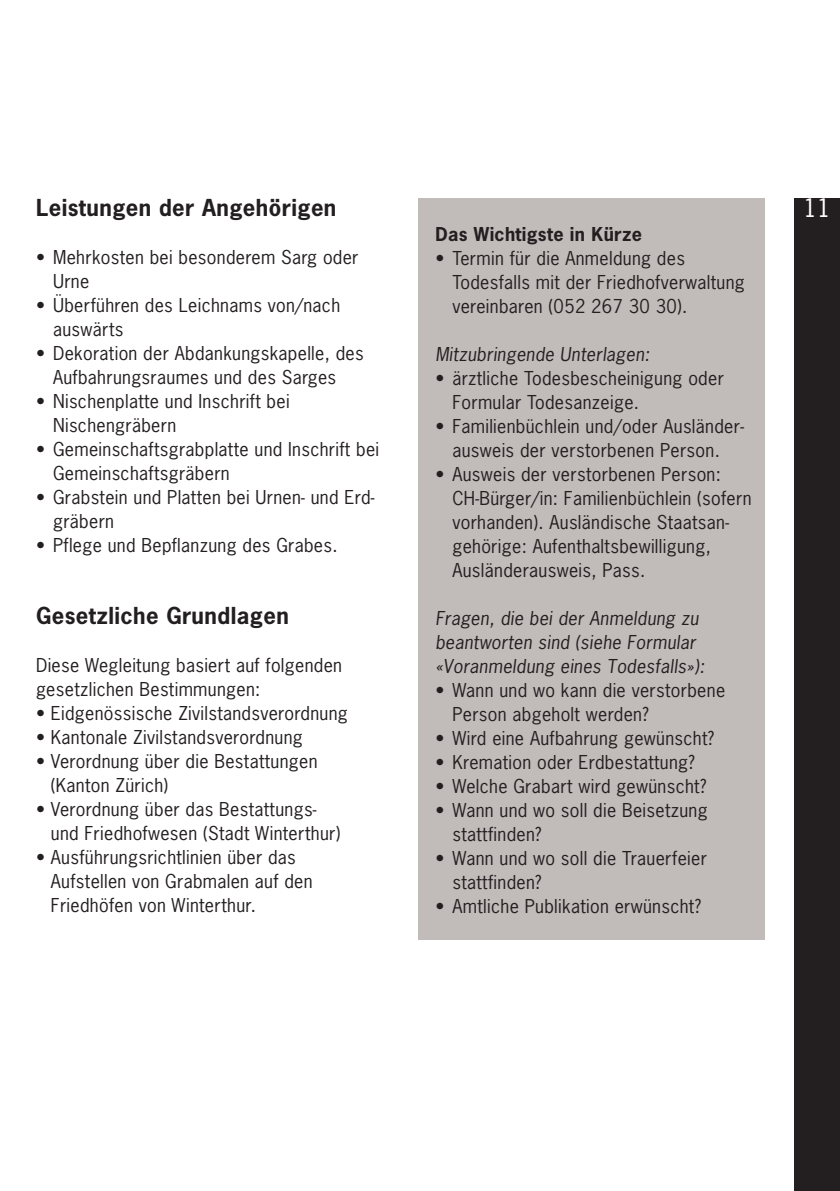
<style>
.page{position:relative;width:840px;height:1191px;background:#fff}
.page>*{position:absolute;margin:0;border:0;box-sizing:border-box;transform-origin:0 0}
.t1{font:24px "News Gothic";color:#fff}
.t2{font:700 22px "News Gothic";letter-spacing:.02em;color:#231f20}
.t3{font:18px/24px "News Gothic";letter-spacing:.015em;color:#231f20}
.t4{font:italic 18px/24px "News Gothic";letter-spacing:.015em;color:#231f20}
.t5{font:700 18px "News Gothic";letter-spacing:.02em;color:#231f20}
</style>
<div class="page">
<div style="left:794px;top:198px;width:45px;height:993px;background:#231f20"></div>
<div style="left:418px;top:198px;width:345px;height:742px;background:#c1bcba"></div>
<p class="t2" style="left:36px;top:196px;width:302px">Leistungen der Angehörigen</p>
<h1 class="t1" style="left:803px;top:194px;width:29px">11</h1>
<p class="t3" style="left:53px;top:246px;width:307px;text-indent:-17px">• Mehrkosten bei besonderem Sarg oder<br>Urne</p>
<p class="t3" style="left:53px;top:294px;width:288px;text-indent:-17px">• Überführen des Leichnams von/nach auswärts</p>
<p class="t3" style="left:36px;top:342px;width:329px;text-align:center">• Dekoration der Abdankungskapelle, des<br>Aufbahrungsraumes und des Sarges</p>
<p class="t3" style="left:53px;top:390px;width:238px;text-indent:-17px">• Nischenplatte und Inschrift bei<br>Nischengräbern</p>
<p class="t3" style="left:53px;top:438px;width:327px;text-indent:-17px">• Gemeinschaftsgrabplatte und Inschrift bei<br>Gemeinschaftsgräbern</p>
<p class="t3" style="left:53px;top:486px;width:323px;text-indent:-17px">• Grabstein und Platten bei Urnen- und Erd&shy;gräbern</p>
<p class="t3" style="left:36px;top:534px;width:303px">• Pflege und Bepflanzung des Grabes.</p>
<p class="t5" style="left:435px;top:224px;width:208px">Das Wichtigste in Kürze</p>
<p class="t3" style="left:452px;top:247px;width:294px;text-indent:-17px">• Termin für die Anmeldung des<br>Todesfalls mit der Friedhofverwaltung vereinbaren (052 267 30 30).</p>
<p class="t4" style="left:435px;top:343px;width:216px">Mitzubringende Unterlagen:</p>
<p class="t3" style="left:452px;top:367px;width:273px;text-indent:-17px">• ärztliche Todesbescheinigung oder<br>Formular Todesanzeige.</p>
<p class="t3" style="left:435px;top:415px;width:310px;text-align:center">• Familienbüchlein und/oder Ausländer&shy;ausweis der verstorbenen Person.</p>
<p class="t3" style="left:452px;top:463px;width:300px;text-indent:-17px">• Ausweis der verstorbenen Person:<br>CH-Bürger/in: Familienbüchlein (sofern vorhanden). Ausländische Staatsan&shy;gehörige: Aufenthaltsbewilligung, Ausländerausweis, Pass.</p>
<p class="t4" style="left:435px;top:607px;width:271px">Fragen, die bei der Anmeldung zu beantworten sind (siehe Formular «Voranmeldung eines Todesfalls»):</p>
<p class="t3" style="left:452px;top:679px;width:274px;text-indent:-17px">• Wann und wo kann die verstorbene<br>Person abgeholt werden?</p>
<p class="t3" style="left:435px;top:727px;width:280px">• Wird eine Aufbahrung gewünscht?</p>
<p class="t3" style="left:435px;top:751px;width:261px">• Kremation oder Erdbestattung?</p>
<p class="t3" style="left:435px;top:775px;width:272px">• Welche Grabart wird gewünscht?</p>
<p class="t3" style="left:452px;top:799px;width:256px;text-indent:-17px">• Wann und wo soll die Beisetzung stattfinden?</p>
<p class="t3" style="left:452px;top:847px;width:256px;text-indent:-17px">• Wann und wo soll die Trauerfeier stattfinden?</p>
<p class="t3" style="left:435px;top:895px;width:267px">• Amtliche Publikation erwünscht?</p>
<p class="t2" style="left:36px;top:604px;width:254px">Gesetzliche Grundlagen</p>
<p class="t3" style="left:36px;top:654px;width:307px">Diese Wegleitung basiert auf folgenden gesetzlichen Bestimmungen:</p>
<p class="t3" style="left:36px;top:702px;width:313px">• Eidgenössische Zivilstandsverordnung</p>
<p class="t3" style="left:36px;top:726px;width:268px">• Kantonale Zivilstandsverordnung</p>
<p class="t3" style="left:51px;top:750px;width:268px;text-indent:-15px">• Verordnung über die Bestattungen (Kanton Zürich)</p>
<p class="t3" style="left:51px;top:798px;width:291px;text-indent:-15px">• Verordnung über das Bestattungs&shy;und Friedhofwesen (Stadt Winterthur)</p>
<p class="t3" style="left:51px;top:846px;width:263px;text-indent:-15px">• Ausführungsrichtlinien über das<br>Aufstellen von Grabmalen auf den<br>Friedhöfen von Winterthur.</p>
</div>
